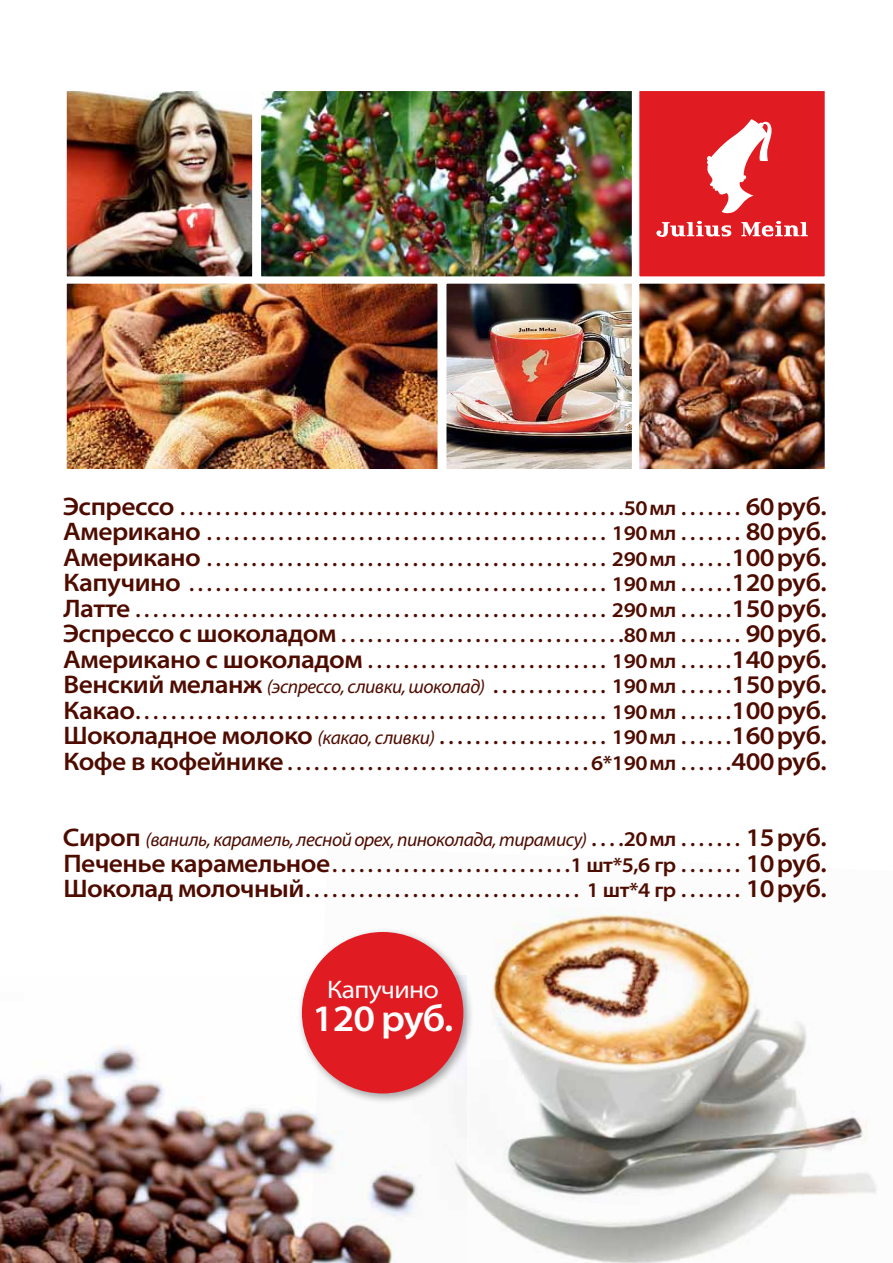
<style>
.page{position:relative;width:893px;height:1263px;background:#fff}
.page>*{position:absolute;margin:0;border:0;box-sizing:border-box;transform-origin:0 0}
.t1{font:600 semi-expanded 37.5px "Myriad Pro";letter-spacing:-.03em;color:#fff}
.t2{font:semi-expanded 25.5px "Myriad Pro";letter-spacing:-.03em;color:#fff}
.t3{font:600 semi-expanded 21px/25.5px "Myriad Pro";letter-spacing:-.02em;color:#4e0c00;text-align:justify}
.t4{font:italic 19.5px "Myriad Pro";letter-spacing:-.025em;color:#4e0c00}
.s1{font-size:25.5px}
.s2{font-weight:600;font-style:normal;font-stretch:semi-expanded;font-size:25.5px}
.s3{font-weight:600;font-style:normal;font-stretch:semi-expanded;font-size:21px}
.s4{font-weight:400;font-style:italic;font-stretch:normal;font-size:19.5px}
</style>
<div class="page">
<img style="left:0;top:1044px;width:309px;height:219px">
<img style="left:309px;top:909px;width:568px;height:354px">
<img style="left:68px;top:92px;width:183px;height:183px">
<div style="left:61px;top:85px;width:197px;height:197px;border:6px solid #fff"></div>
<div style="left:633px;top:85px;width:198px;height:197px;background:#e11b22;border:6px solid #fff"></div>
<img style="left:447px;top:285px;width:184px;height:183px">
<div style="left:440px;top:278px;width:198px;height:197px;border:6px solid #fff"></div>
<img style="left:640px;top:285px;width:184px;height:183px">
<div style="left:633px;top:278px;width:198px;height:197px;border:6px solid #fff"></div>
<img style="left:262px;top:92px;width:369px;height:183px">
<div style="left:255px;top:85px;width:383px;height:197px;border:6px solid #fff"></div>
<img style="left:68px;top:285px;width:368px;height:183px">
<div style="left:61px;top:278px;width:382px;height:197px;border:6px solid #fff"></div>
<svg style="left:707px;top:119px;width:65px;height:95px"></svg>
<svg style="left:741px;top:221px;width:67px;height:15px"></svg>
<svg style="left:656px;top:221px;width:75px;height:16px"></svg>
<div style="left:297px;top:927px;width:177px;height:177px;background:#000;opacity:.35"></div>
<div style="left:302px;top:932px;width:161px;height:161px;background:#e11b22;border-radius:50%"></div>
<p class="t3" style="left:63px;top:495px;width:763px"><span class="s1">Эспрессо</span> . . . . . . . . . . . . . . . . . . . . . . . . . . . . . . . . . . . . . . . . . . . . . . . . . 50мл . . . . . . . <span class="s1">60руб.<br>Американо</span> . . . . . . . . . . . . . . . . . . . . . . . . . . . . . . . . . . . . . . . . . . . . . 190мл . . . . . . . <span class="s1">80руб.<br>Американо</span> . . . . . . . . . . . . . . . . . . . . . . . . . . . . . . . . . . . . . . . . . . . . . 290мл . . . . . <span class="s1">100руб.<br>Капучино</span> . . . . . . . . . . . . . . . . . . . . . . . . . . . . . . . . . . . . . . . . . . . . . . . 190мл . . . . . <span class="s1">120руб.<br>Латте</span> . . . . . . . . . . . . . . . . . . . . . . . . . . . . . . . . . . . . . . . . . . . . . . . . . . . . . 290мл . . . . . <span class="s1">150руб.<br>Эспрессо с шоколадом</span> . . . . . . . . . . . . . . . . . . . . . . . . . . . . . . . 80мл . . . . . . . <span class="s1">90руб.<br>Американо с шоколадом</span> . . . . . . . . . . . . . . . . . . . . . . . . . . . 190мл . . . . . <span class="s1">140руб.</span></p>
<p class="t4" style="left:63px;top:674px;width:763px"><span class="s2">Венский меланж</span> (эспрессо, сливки, шоколад) <span class="s3">. . . . . . . . . . . . . 190мл . . . . .</span> <span class="s2">150руб.</span></p>
<p class="t3" style="left:63px;top:699px;width:763px"><span class="s1">Какао</span> . . . . . . . . . . . . . . . . . . . . . . . . . . . . . . . . . . . . . . . . . . . . . . . . . . . . . 190мл . . . . . <span class="s1">100руб.<br>Шоколадное молоко</span> <span class="s4">(какао, сливки)</span> . . . . . . . . . . . . . . . . . . . 190мл . . . . . <span class="s1">160руб.<br>Кофе в кофейнике</span> . . . . . . . . . . . . . . . . . . . . . . . . . . . . . . . . . 6*190мл . . . . . <span class="s1">400руб.</span></p>
<p class="t4" style="left:63px;top:827px;width:763px"><span class="s2">Сироп</span> (ваниль, карамель, лесной орех, пиноколада, тирамису) <span class="s3">. . . 20мл . . . . . . .</span> <span class="s2">15руб.</span></p>
<p class="t3" style="left:63px;top:852px;width:763px"><span class="s1">Печенье карамельное</span>...........................1 шт*5,6 гр .......<span class="s1">10руб.<br>Шоколад молочный</span>............................... 1 шт*4 гр . . . . . . .<span class="s1">10руб.</span></p>
<p class="t2" style="left:327px;top:975px;width:113px">Капучино</p>
<h1 class="t1" style="left:312px;top:997px;width:139px">120 руб.</h1>
</div>
